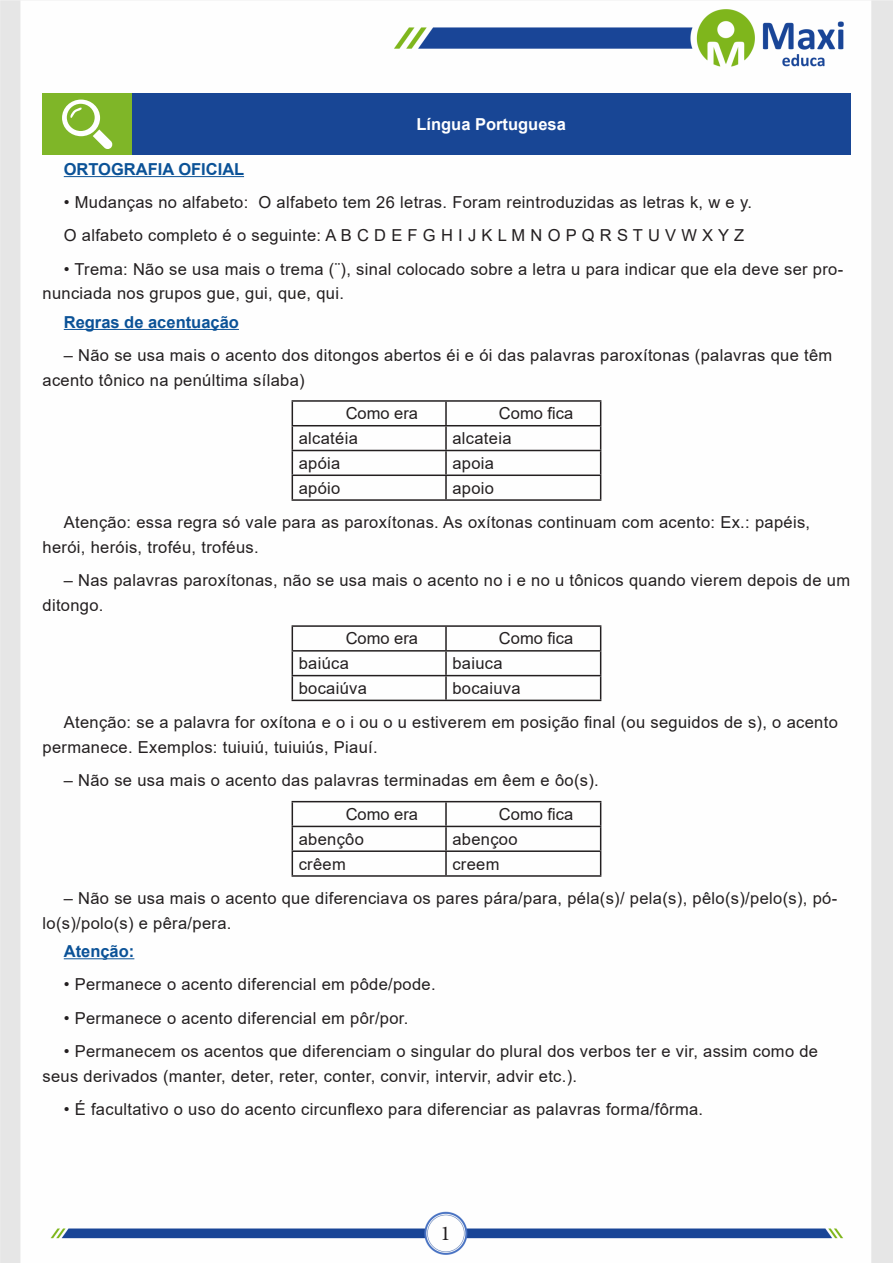
<style>
.page{position:relative;width:893px;height:1263px;background:#fff}
.page>*{position:absolute;margin:0;border:0;box-sizing:border-box;transform-origin:0 0}
.t1{font:21px "Minion Pro";color:#231f20}
.APOSTILA{font:16.5px/24.8px "Arial";letter-spacing:.02em;color:#231f20}
.TEXTO_BASE{font:700 16.5px "Arial";color:#0b5297}
.TITULO_DE_ASSUNTO__C{font:700 16.5px "Arial";color:#0b5297}
.Titulo_de_Caixa{font:700 16.5px "Arial";color:#fff}
</style>
<div class="page">
<img style="left:0;top:0;width:893px;height:1263px">
<hr style="left:64px;top:176px;width:180px;height:1px;background:#0b5297">
<hr style="left:64px;top:329px;width:175px;height:1px;background:#0b5297">
<hr style="left:64px;top:958px;width:70px;height:1px;background:#0b5297">
<div style="left:43px;top:94px;width:89px;height:61px;background:#7fb628"></div>
<div style="left:132px;top:94px;width:718px;height:61px;background:#184695"></div>
<svg style="left:62px;top:100px;width:51px;height:49px"></svg>
<hr style="left:292px;top:400px;width:154px;height:2px;background:#231f20">
<hr style="left:446px;top:400px;width:155px;height:2px;background:#231f20">
<hr style="left:445px;top:402px;width:2px;height:23px;background:#231f20">
<hr style="left:292px;top:425px;width:154px;height:1px;background:#231f20">
<hr style="left:446px;top:425px;width:155px;height:1px;background:#231f20">
<hr style="left:445px;top:426px;width:2px;height:24px;background:#231f20">
<hr style="left:292px;top:450px;width:154px;height:1px;background:#231f20">
<hr style="left:446px;top:450px;width:155px;height:1px;background:#231f20">
<hr style="left:445px;top:451px;width:2px;height:23px;background:#231f20">
<hr style="left:292px;top:474px;width:154px;height:2px;background:#231f20">
<svg style="left:292px;top:402px;width:1px;height:97px"></svg>
<hr style="left:446px;top:474px;width:155px;height:2px;background:#231f20">
<hr style="left:445px;top:476px;width:2px;height:23px;background:#231f20">
<svg style="left:600px;top:402px;width:1px;height:97px"></svg>
<hr style="left:292px;top:499px;width:154px;height:2px;background:#231f20">
<hr style="left:446px;top:499px;width:155px;height:2px;background:#231f20">
<hr style="left:292px;top:625px;width:154px;height:2px;background:#231f20">
<hr style="left:446px;top:625px;width:155px;height:2px;background:#231f20">
<hr style="left:445px;top:627px;width:2px;height:23px;background:#231f20">
<hr style="left:292px;top:650px;width:154px;height:2px;background:#231f20">
<hr style="left:446px;top:650px;width:155px;height:2px;background:#231f20">
<hr style="left:445px;top:652px;width:2px;height:23px;background:#231f20">
<hr style="left:292px;top:675px;width:154px;height:1px;background:#231f20">
<svg style="left:292px;top:627px;width:1px;height:73px"></svg>
<hr style="left:446px;top:675px;width:155px;height:1px;background:#231f20">
<hr style="left:445px;top:676px;width:2px;height:24px;background:#231f20">
<svg style="left:600px;top:627px;width:1px;height:73px"></svg>
<hr style="left:292px;top:700px;width:154px;height:1px;background:#231f20">
<hr style="left:446px;top:700px;width:155px;height:1px;background:#231f20">
<hr style="left:292px;top:801px;width:154px;height:1px;background:#231f20">
<hr style="left:446px;top:801px;width:155px;height:1px;background:#231f20">
<hr style="left:445px;top:802px;width:2px;height:24px;background:#231f20">
<hr style="left:292px;top:826px;width:154px;height:1px;background:#231f20">
<hr style="left:446px;top:826px;width:155px;height:1px;background:#231f20">
<hr style="left:445px;top:827px;width:2px;height:23px;background:#231f20">
<hr style="left:292px;top:850px;width:154px;height:2px;background:#231f20">
<svg style="left:292px;top:802px;width:1px;height:73px"></svg>
<hr style="left:446px;top:850px;width:155px;height:2px;background:#231f20">
<hr style="left:445px;top:852px;width:2px;height:23px;background:#231f20">
<svg style="left:600px;top:802px;width:1px;height:73px"></svg>
<hr style="left:292px;top:875px;width:154px;height:2px;background:#231f20">
<hr style="left:446px;top:875px;width:155px;height:2px;background:#231f20">
<p class="Titulo_de_Caixa" style="left:416px;top:113px;width:151px">Língua Portuguesa</p>
<p class="TITULO_DE_ASSUNTO__C" style="left:64px;top:157px;width:182px">ORTOGRAFIA OFICIAL</p>
<p class="APOSTILA" style="left:64px;top:190px;width:690px">• Mudanças no alfabeto: O alfabeto tem 26 letras. Foram reintroduzidas as letras k, w e y.</p>
<p class="APOSTILA" style="left:64px;top:223px;width:682px">O alfabeto completo é o seguinte: A B C D E F G H I J K L M N O P Q R S T U V W X Y Z</p>
<p class="APOSTILA" style="left:43px;top:256px;width:802px;text-indent:21px">• Trema: Não se usa mais o trema (¨), sinal colocado sobre a letra u para indicar que ela deve ser pro&shy;nunciada nos grupos gue, gui, que, qui.</p>
<p class="TEXTO_BASE" style="left:64px;top:310px;width:177px">Regras de acentuação</p>
<p class="APOSTILA" style="left:43px;top:343px;width:791px;text-indent:21px">– Não se usa mais o acento dos ditongos abertos éi e ói das palavras paroxítonas (palavras que têm acento tônico na penúltima sílaba)</p>
<p class="APOSTILA" style="left:346px;top:401px;width:74px">Como era</p>
<p class="APOSTILA" style="left:499px;top:401px;width:76px">Como fica</p>
<p class="APOSTILA" style="left:299px;top:426px;width:61px">alcatéia</p>
<p class="APOSTILA" style="left:452px;top:426px;width:61px">alcateia</p>
<p class="APOSTILA" style="left:299px;top:451px;width:43px">apóia</p>
<p class="APOSTILA" style="left:452px;top:451px;width:43px">apoia</p>
<p class="APOSTILA" style="left:299px;top:475px;width:43px">apóio</p>
<p class="APOSTILA" style="left:452px;top:475px;width:43px">apoio</p>
<p class="APOSTILA" style="left:43px;top:510px;width:769px;text-indent:21px">Atenção: essa regra só vale para as paroxítonas. As oxítonas continuam com acento: Ex.: papéis, herói, heróis, troféu, troféus.</p>
<p class="APOSTILA" style="left:43px;top:568px;width:809px;text-indent:21px">– Nas palavras paroxítonas, não se usa mais o acento no i e no u tônicos quando vierem depois de um ditongo.</p>
<p class="APOSTILA" style="left:346px;top:626px;width:74px">Como era</p>
<p class="APOSTILA" style="left:499px;top:626px;width:76px">Como fica</p>
<p class="APOSTILA" style="left:299px;top:651px;width:52px">baiúca</p>
<p class="APOSTILA" style="left:452px;top:651px;width:52px">baiuca</p>
<p class="APOSTILA" style="left:299px;top:676px;width:70px">bocaiúva</p>
<p class="APOSTILA" style="left:452px;top:676px;width:70px">bocaiuva</p>
<p class="APOSTILA" style="left:43px;top:710px;width:797px;text-indent:21px">Atenção: se a palavra for oxítona e o i ou o u estiverem em posição final (ou seguidos de s), o acento permanece. Exemplos: tuiuiú, tuiuiús, Piauí.</p>
<p class="APOSTILA" style="left:64px;top:768px;width:536px">– Não se usa mais o acento das palavras terminadas em êem e ôo(s).</p>
<p class="APOSTILA" style="left:346px;top:802px;width:74px">Como era</p>
<p class="APOSTILA" style="left:499px;top:802px;width:76px">Como fica</p>
<p class="APOSTILA" style="left:299px;top:826px;width:67px">abençôo</p>
<p class="APOSTILA" style="left:452px;top:826px;width:67px">abençoo</p>
<p class="APOSTILA" style="left:299px;top:851px;width:49px">crêem</p>
<p class="APOSTILA" style="left:452px;top:851px;width:49px">creem</p>
<p class="APOSTILA" style="left:43px;top:886px;width:796px;text-indent:21px">– Não se usa mais o acento que diferenciava os pares pára/para, péla(s)/ pela(s), pêlo(s)/pelo(s), pó&shy;lo(s)/polo(s) e pêra/pera.</p>
<p class="TEXTO_BASE" style="left:64px;top:940px;width:72px">Atenção:</p>
<p class="APOSTILA" style="left:64px;top:972px;width:373px">• Permanece o acento diferencial em pôde/pode.</p>
<p class="APOSTILA" style="left:64px;top:1005px;width:346px">• Permanece o acento diferencial em pôr/por.</p>
<p class="APOSTILA" style="left:43px;top:1038px;width:777px;text-indent:21px">• Permanecem os acentos que diferenciam o singular do plural dos verbos ter e vir, assim como de seus derivados (manter, deter, reter, conter, convir, intervir, advir etc.).</p>
<p class="APOSTILA" style="left:64px;top:1096px;width:641px">• É facultativo o uso do acento circunflexo para diferenciar as palavras forma/fôrma.</p>
<p class="t1" style="left:440px;top:1219px;width:12px">1</p>
</div>
